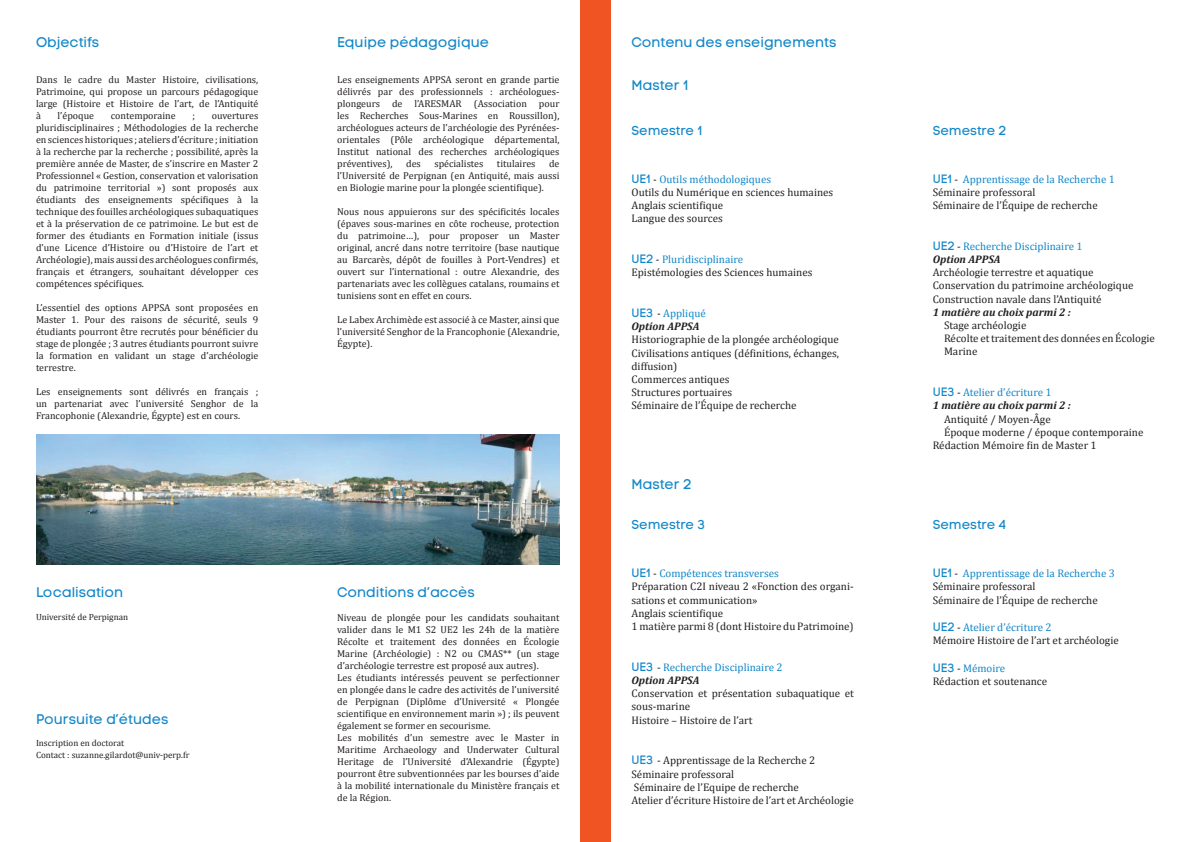
<style>
.page{position:relative;width:1191px;height:842px;background:#fff}
.page>*{position:absolute;margin:0;border:0;box-sizing:border-box;transform-origin:0 0}
.t1{font:14px "Code Pro LC";color:#1287c9}
.t2{font:13px "Code Pro LC";color:#1287c9}
.t3{font:11px/13.2px "Cambria";color:#231f20}
.t4{font:11px "Cambria";color:#1287c9}
.t5{font:italic 700 11px "Cambria";color:#231f20}
.t6{font:10px/12px "Cambria";color:#231f20;text-align:justify}
.t7{font:9px "Cambria";color:#231f20}
.s1{font-family:"Code Pro LC";font-size:12px}
.s2{color:#231f20}
.s3{font-family:"Code Pro LC";font-size:12px;color:#1287c9}
</style>
<div class="page">
<div style="left:580px;top:0;width:31px;height:842px;background:#f15423"></div>
<img style="left:36px;top:434px;width:523px;height:130px">
<p class="t1" style="left:36px;top:34px;width:65px">Objectifs</p>
<p class="t6" style="left:36px;top:73px;width:224px">Dans le cadre du Master Histoire, civilisations, Patrimoine, qui propose un parcours pédagogique large (Histoire et Histoire de l’art, de l’Antiquité à</p>
<p class="t6" style="left:58px;top:109px;width:38px">l’époque</p>
<p class="t6" style="left:111px;top:109px;width:66px">contemporaine</p>
<p class="t6" style="left:192px;top:109px;width:4px">;</p>
<p class="t6" style="left:36px;top:109px;width:224px;text-indent:176px">ouvertures pluridisciplinaires ; Méthodologies de la recherche en sciences historiques ; ateliers d’écriture ; initiation à la recherche par la recherche ; possibilité, après la première année de Master, de s’inscrire en Master 2<br>Professionnel « Gestion, conservation et valorisation du patrimoine territorial ») sont proposés aux étudiants des enseignements spécifiques à la technique des fouilles archéologiques subaquatiques et à la préservation de ce patrimoine. Le but est de former des étudiants en Formation initiale (issus d’une Licence d’Histoire ou d’Histoire de l’art et Archéologie), mais aussi des archéologues confirmés, français et étrangers, souhaitant développer ces compétences spécifiques.</p>
<p class="t6" style="left:36px;top:301px;width:224px">L’essentiel des options APPSA sont proposées en Master 1. Pour des raisons de sécurité, seuls 9 étudiants pourront être recrutés pour bénéficier du stage de plongée ; 3 autres étudiants pourront suivre la formation en validant un stage d’archéologie terrestre.</p>
<p class="t6" style="left:36px;top:385px;width:224px">Les enseignements sont délivrés en français ; un partenariat avec l’université Senghor de la Francophonie (Alexandrie, Égypte) est en cours.</p>
<p class="t1" style="left:36px;top:584px;width:89px">Localisation</p>
<p class="t7" style="left:36px;top:612px;width:94px">Université de Perpignan</p>
<p class="t1" style="left:36px;top:710px;width:134px">Poursuite d’études</p>
<p class="t7" style="left:36px;top:738px;width:90px">Inscription en doctorat</p>
<p class="t7" style="left:36px;top:750px;width:155px">Contact : suzanne.gilardot@univ-perp.fr</p>
<p class="t1" style="left:337px;top:34px;width:153px">Equipe pédagogique</p>
<p class="t6" style="left:337px;top:73px;width:224px">Les enseignements APPSA seront en grande partie délivrés par des professionnels : archéologues&shy;plongeurs de l’ARESMAR (Association pour les Recherches Sous-Marines en Roussillon), archéologues acteurs de l’archéologie des Pyrénées&shy;orientales (Pôle archéologique départemental, Institut national des recherches archéologiques préventives),</p>
<p class="t6" style="left:406px;top:157px;width:16px">des</p>
<p class="t6" style="left:434px;top:157px;width:51px">spécialistes</p>
<p class="t6" style="left:497px;top:157px;width:40px">titulaires</p>
<p class="t6" style="left:337px;top:157px;width:224px;text-indent:212px">de l’Université de Perpignan (en Antiquité, mais aussi en Biologie marine pour la plongée scientifique).</p>
<p class="t6" style="left:337px;top:205px;width:224px">Nous nous appuierons sur des spécificités locales (épaves sous-marines en côte rocheuse, protection du patrimoine…), pour proposer un Master original, ancré dans notre territoire (base nautique au Barcarès, dépôt de fouilles à Port-Vendres) et ouvert sur l’international : outre Alexandrie, des partenariats avec les collègues catalans, roumains et tunisiens sont en effet en cours.</p>
<p class="t6" style="left:337px;top:313px;width:224px">Le Labex Archimède est associé à ce Master, ainsi que l’université Senghor de la Francophonie (Alexandrie, Égypte).</p>
<p class="t1" style="left:337px;top:584px;width:139px">Conditions d’accès</p>
<p class="t6" style="left:337px;top:612px;width:224px">Niveau de plongée pour les candidats souhaitant valider dans le M1 S2 UE2 les 24h de la matière Récolte et traitement des données en Écologie Marine (Archéologie) : N2 ou CMAS** (un stage d’archéologie terrestre est proposé aux autres).</p>
<p class="t6" style="left:337px;top:672px;width:224px">Les étudiants intéressés peuvent se perfectionner en plongée dans le cadre des activités de l’université de Perpignan (Diplôme d’Université « Plongée scientifique en environnement marin ») ; ils peuvent également se former en secourisme.</p>
<p class="t6" style="left:337px;top:732px;width:224px">Les mobilités d’un semestre avec le Master in Maritime Archaeology and Underwater Cultural Heritage de l’Université d’Alexandrie (Égypte) pourront être subventionnées par les bourses d’aide à la mobilité internationale du Ministère français et de la Région.</p>
<p class="t1" style="left:631px;top:34px;width:206px">Contenu des enseignements</p>
<p class="t1" style="left:631px;top:77px;width:59px">Master 1</p>
<p class="t2" style="left:631px;top:123px;width:72px">Semestre 1</p>
<p class="t4" style="left:631px;top:172px;width:141px"><span class="s1">UE1</span> <span class="s2">-</span> Outils méthodologiques</p>
<p class="t3" style="left:631px;top:185px;width:203px">Outils du Numérique en sciences humaines</p>
<p class="t3" style="left:631px;top:199px;width:93px">Anglais scientifique</p>
<p class="t3" style="left:631px;top:212px;width:93px">Langue des sources</p>
<p class="t4" style="left:631px;top:253px;width:113px"><span class="s1">UE2</span> <span class="s2">-</span> Pluridisciplinaire</p>
<p class="t3" style="left:631px;top:266px;width:182px">Epistémologies des Sciences humaines</p>
<p class="t4" style="left:631px;top:307px;width:76px"><span class="s1">UE3</span> <span class="s2">-</span> Appliqué</p>
<p class="t5" style="left:631px;top:319px;width:69px">Option APPSA</p>
<p class="t3" style="left:631px;top:333px;width:209px">Historiographie de la plongée archéologique</p>
<p class="t3" style="left:631px;top:346px;width:209px">Civilisations antiques (définitions, échanges,</p>
<p class="t3" style="left:631px;top:359px;width:47px">diffusion)</p>
<p class="t3" style="left:631px;top:373px;width:99px">Commerces antiques</p>
<p class="t3" style="left:631px;top:386px;width:102px">Structures portuaires</p>
<p class="t3" style="left:631px;top:399px;width:167px">Séminaire de l’Équipe de recherche</p>
<p class="t1" style="left:631px;top:476px;width:62px">Master 2</p>
<p class="t2" style="left:631px;top:517px;width:75px">Semestre 3</p>
<p class="t4" style="left:631px;top:567px;width:149px"><span class="s1">UE1</span> <span class="s2">-</span> Compétences transverses</p>
<p class="t3" style="left:631px;top:580px;width:224px">Préparation C2I niveau 2 «Fonction des organi&shy;sations et communication»</p>
<p class="t3" style="left:631px;top:606px;width:93px">Anglais scientifique</p>
<p class="t3" style="left:631px;top:620px;width:224px">1 matière parmi 8 (dont Histoire du Patrimoine)</p>
<p class="t4" style="left:631px;top:660px;width:153px"><span class="s1">UE3</span> <span class="s2">-</span> Recherche Disciplinaire 2</p>
<p class="t5" style="left:631px;top:672px;width:69px">Option APPSA</p>
<p class="t3" style="left:631px;top:687px;width:224px">Conservation et présentation subaquatique et sous-marine</p>
<p class="t3" style="left:631px;top:713px;width:122px">Histoire – Histoire de l’art</p>
<p class="t3" style="left:631px;top:754px;width:185px"><span class="s3">UE3</span> - Apprentissage de la Recherche 2</p>
<p class="t3" style="left:631px;top:767px;width:104px">Séminaire professoral</p>
<p class="t3" style="left:634px;top:780px;width:167px">Séminaire de l’Equipe de recherche</p>
<p class="t3" style="left:631px;top:794px;width:224px">Atelier d’écriture Histoire de l’art et Archéologie</p>
<p class="t2" style="left:932px;top:123px;width:75px">Semestre 2</p>
<p class="t4" style="left:932px;top:172px;width:184px"><span class="s1">UE1</span> <span class="s2">-</span> Apprentissage de la Recherche 1</p>
<p class="t3" style="left:932px;top:185px;width:104px">Séminaire professoral</p>
<p class="t3" style="left:932px;top:199px;width:167px">Séminaire de l’Équipe de recherche</p>
<p class="t4" style="left:932px;top:240px;width:151px"><span class="s1">UE2</span> <span class="s2">-</span> Recherche Disciplinaire 1</p>
<p class="t5" style="left:932px;top:251px;width:69px">Option APPSA</p>
<p class="t3" style="left:932px;top:266px;width:162px">Archéologie terrestre et aquatique</p>
<p class="t3" style="left:932px;top:279px;width:202px">Conservation du patrimoine archéologique</p>
<p class="t3" style="left:932px;top:292px;width:170px">Construction navale dans l’Antiquité</p>
<p class="t5" style="left:932px;top:304px;width:140px">1 matière au choix parmi 2 :</p>
<p class="t3" style="left:944px;top:319px;width:84px">Stage archéologie</p>
<p class="t3" style="left:944px;top:332px;width:212px">Récolte et traitement des données en Écologie<br>Marine</p>
<p class="t4" style="left:932px;top:386px;width:120px"><span class="s1">UE3</span> <span class="s2">-</span> Atelier d’écriture 1</p>
<p class="t5" style="left:932px;top:398px;width:140px">1 matière au choix parmi 2 :</p>
<p class="t3" style="left:944px;top:412px;width:108px">Antiquité / Moyen-Âge</p>
<p class="t3" style="left:944px;top:425px;width:201px">Époque moderne / époque contemporaine</p>
<p class="t3" style="left:932px;top:439px;width:166px">Rédaction Mémoire fin de Master 1</p>
<p class="t2" style="left:932px;top:517px;width:75px">Semestre 4</p>
<p class="t4" style="left:932px;top:567px;width:184px"><span class="s1">UE1</span> <span class="s2">-</span> Apprentissage de la Recherche 3</p>
<p class="t3" style="left:932px;top:580px;width:104px">Séminaire professoral</p>
<p class="t3" style="left:932px;top:593px;width:167px">Séminaire de l’Équipe de recherche</p>
<p class="t4" style="left:932px;top:621px;width:121px"><span class="s1">UE2</span> <span class="s2">-</span> Atelier d’écriture 2</p>
<p class="t3" style="left:932px;top:634px;width:188px">Mémoire Histoire de l’art et archéologie</p>
<p class="t4" style="left:932px;top:662px;width:74px"><span class="s1">UE3</span> <span class="s2">-</span> Mémoire</p>
<p class="t3" style="left:932px;top:675px;width:116px">Rédaction et soutenance</p>
</div>
